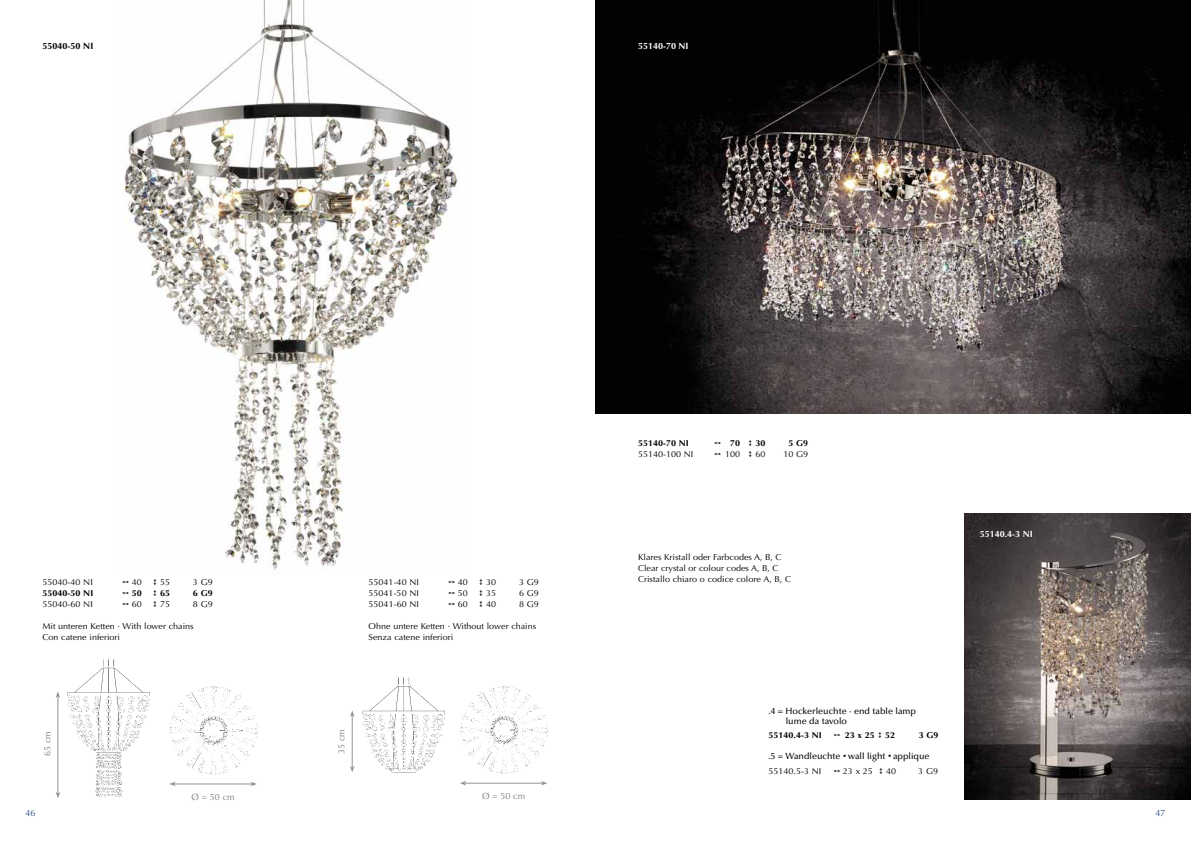
<style>
.page{position:relative;width:1191px;height:842px;background:#fff}
.page>*{position:absolute;margin:0;border:0;box-sizing:border-box;transform-origin:0 0}
.t1{font:500 9px/10px "Optima";color:#000}
.t2{font:700 9px "Optima";color:#fff}
.t3{font:9px "Optima";color:#7c7c7c}
.t4{font:700 9px "Optima";color:#000}
.t5{font:9px "Optima";color:#2d4f84}
.t6{font:8.6px/11px "Optima";color:#000;scale:1.05 1}
.t7{font:700 8.6px "Optima";color:#000;scale:1.05 1}
.s1{font-size:6.5px}
</style>
<div class="page">
<img style="left:964px;top:513px;width:227px;height:286px">
<img style="left:595px;top:0;width:596px;height:414px">
<img style="left:124px;top:0;width:335px;height:570px">
<img style="left:67px;top:659px;width:83px;height:138px">
<img style="left:169px;top:686px;width:89px;height:89px">
<hr style="left:58px;top:696px;width:1px;height:97px;background:#939393">
<svg style="left:56px;top:692px;width:4px;height:6px"></svg>
<svg style="left:56px;top:792px;width:4px;height:6px"></svg>
<hr style="left:174px;top:784px;width:78px;height:1px;background:#939393">
<svg style="left:169px;top:782px;width:7px;height:4px"></svg>
<svg style="left:250px;top:782px;width:7px;height:4px"></svg>
<img style="left:460px;top:686px;width:88px;height:88px">
<hr style="left:464px;top:783px;width:79px;height:1px;background:#939393">
<svg style="left:460px;top:781px;width:6px;height:4px"></svg>
<svg style="left:541px;top:781px;width:6px;height:4px"></svg>
<img style="left:362px;top:677px;width:83px;height:96px">
<hr style="left:352px;top:715px;width:1px;height:53px;background:#939393">
<svg style="left:350px;top:710px;width:4px;height:7px"></svg>
<svg style="left:350px;top:766px;width:4px;height:6px"></svg>
<p class="t4" style="left:43px;top:41px;width:52px">55040-50 NI</p>
<p class="t2" style="left:638px;top:41px;width:52px">55140-70 NI</p>
<p class="t6" style="left:43px;top:577px;width:49px">55040-40 NI</p>
<p class="t6" style="left:132px;top:577px;width:38px">40 ✓ 55</p>
<p class="t6" style="left:193px;top:577px;width:20px">3 G9</p>
<p class="t7" style="left:43px;top:588px;width:50px">55040-50 NI</p>
<p class="t7" style="left:132px;top:588px;width:38px">50 ✓ 65</p>
<p class="t7" style="left:193px;top:588px;width:20px">6 G9</p>
<p class="t6" style="left:43px;top:599px;width:49px">55040-60 NI</p>
<p class="t6" style="left:132px;top:599px;width:38px">60 ✓ 75</p>
<p class="t6" style="left:193px;top:599px;width:20px">8 G9</p>
<p class="t6" style="left:43px;top:621px;width:145px">Mit unteren Ketten · With lower chains<br>Con catene inferiori</p>
<p class="t3" style="left:42px;top:756px;width:26px;rotate:-90deg">65 cm</p>
<p class="t6" style="left:368px;top:577px;width:49px">55041-40 NI</p>
<p class="t6" style="left:458px;top:577px;width:38px">40 ✓ 30</p>
<p class="t6" style="left:519px;top:577px;width:20px">3 G9</p>
<p class="t6" style="left:368px;top:588px;width:49px">55041-50 NI</p>
<p class="t6" style="left:458px;top:588px;width:38px">50 ✓ 35</p>
<p class="t6" style="left:519px;top:588px;width:20px">6 G9</p>
<p class="t6" style="left:369px;top:599px;width:49px">55041-60 NI</p>
<p class="t6" style="left:458px;top:599px;width:38px">60 ✓ 40</p>
<p class="t6" style="left:519px;top:599px;width:20px">8 G9</p>
<p class="t6" style="left:369px;top:621px;width:161px">Ohne untere Ketten · Without lower chains<br>Senza catene inferiori</p>
<p class="t3" style="left:336px;top:754px;width:26px;rotate:-90deg">35 cm</p>
<p class="t3" style="left:191px;top:792px;width:45px">Ø = 50 cm</p>
<p class="t3" style="left:482px;top:791px;width:45px">Ø = 50 cm</p>
<p class="t7" style="left:638px;top:438px;width:50px">55140-70 NI</p>
<p class="t7" style="left:730px;top:438px;width:35px">70 ✓ 30</p>
<p class="t7" style="left:788px;top:438px;width:20px">5 G9</p>
<p class="t6" style="left:638px;top:449px;width:54px">55140-100 NI</p>
<p class="t6" style="left:725px;top:449px;width:40px">100 ✓ 60</p>
<p class="t6" style="left:783px;top:449px;width:25px">10 G9</p>
<p class="t6" style="left:638px;top:552px;width:147px">Klares Kristall oder Farbcodes A, B, C<br>Clear crystal or colour codes A, B, C<br>Cristallo chiaro o codice colore A, B, C</p>
<p class="t2" style="left:979px;top:528px;width:55px">55140.4-3 NI</p>
<p class="t1" style="left:786px;top:706px;width:132px;text-indent:-17px">.4 = Hockerleuchte · end table lamp lume da tavolo</p>
<p class="t7" style="left:768px;top:730px;width:52px">55140.4-3 NI</p>
<p class="t7" style="left:844px;top:730px;width:50px">23 x 25 ✓ 52</p>
<p class="t7" style="left:919px;top:730px;width:20px">3 G9</p>
<p class="t1" style="left:768px;top:751px;width:163px">.5 = Wandleuchte <span class="s1">•</span> wall light <span class="s1">•</span> applique</p>
<p class="t6" style="left:768px;top:765px;width:52px">55140.5-3 NI</p>
<p class="t6" style="left:843px;top:765px;width:52px">23 x 25 ✓ 40</p>
<p class="t6" style="left:918px;top:765px;width:20px">3 G9</p>
<p class="t5" style="left:26px;top:808px;width:12px">46</p>
<p class="t5" style="left:1155px;top:808px;width:12px">47</p>
</div>
